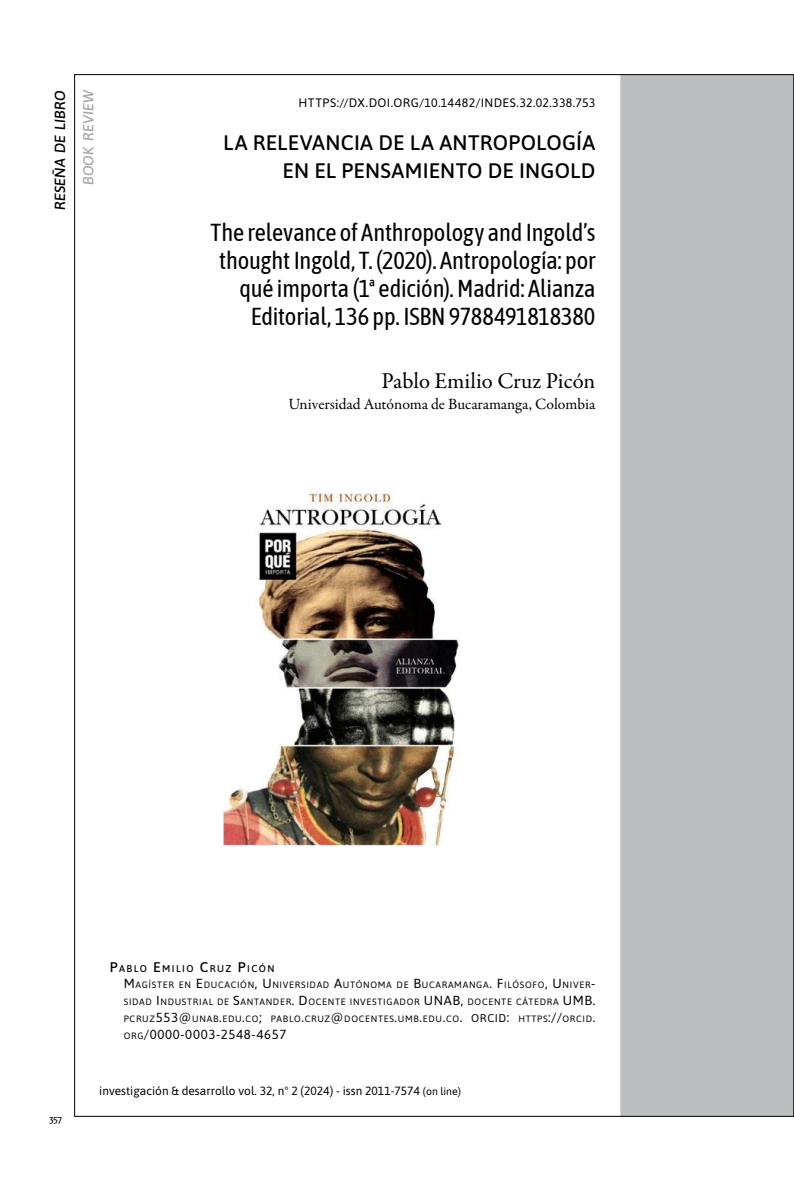
<style>
.page{position:relative;width:794px;height:1191px;background:#fff}
.page>*{position:absolute;margin:0;border:0;box-sizing:border-box;transform-origin:0 0}
.CAPITULO_US{font:24.5px/28px "Asap Condensed";letter-spacing:-.005em;color:#000;text-align:right}
.Autor{font:22.75px "Garamond Premr Pro";color:#000}
.CAPITULO_ES{font:500 21px "Asap";letter-spacing:.01em;color:#000}
.Afiliación_U{font:15.75px "Garamond Premr Pro";color:#000}
.t1{font:italic 500 14.7px "Asap";color:#000}
.t2{font:italic 500 14.7px "Asap";color:#a7a9ac}
.Info_autor_2{font:13.12px "Asap";letter-spacing:.05em;color:#000}
.t3{font:12.25px "Asap";letter-spacing:.03em;color:#000}
.t4{font:11.9px "Asap";color:#000}
.Autor_info{font:500 9.8px "Asap";letter-spacing:.145em;color:#000}
.Info_autor_2-2{font:9.1px/16.8px "Asap";letter-spacing:.07em;color:#000}
.t5{font:8.75px "Formata Regular SC";color:#000}
.s1{font-size:14px}
.s2{font-size:13.12px}
.s3{font-size:11.2px}
.s4{font-size:9.1px}
.s5{font-size:10.5px}
</style>
<div class="page">
<div style="left:620px;top:74px;width:174px;height:1042px;background:#bcbec0;border:2px solid #bcbec0"></div>
<img style="left:223px;top:492px;width:236px;height:353px">
<p class="t1" style="left:50px;top:210px;width:121px;rotate:-90deg">reseña de libro</p>
<p class="t2" style="left:78px;top:185px;width:97px;rotate:-90deg">book review</p>
<p class="t3" style="left:298px;top:95px;width:298px">HTTPS://DX.DOI.ORG/10.14482/INDES.32.02.338.753</p>
<p class="CAPITULO_ES" style="left:223px;top:128px;width:373px">LA RELEVANCIA DE LA ANTROPOLOGÍA</p>
<p class="CAPITULO_ES" style="left:282px;top:156px;width:314px">EN EL PENSAMIENTO DE INGOLD</p>
<p class="CAPITULO_US" style="left:211px;top:217px;width:386px">The relevance of Anthropology and Ingold’s thought Ingold, T. (2020). Antropología: por qué importa (1ª edición). Madrid: Alianza Editorial, 136 pp. ISBN 9788491818380</p>
<p class="Autor" style="left:381px;top:367px;width:215px">Pablo Emilio Cruz Picón</p>
<p class="Afiliación_U" style="left:288px;top:394px;width:308px">Universidad Autónoma de Bucaramanga, Colombia</p>
<p class="Autor_info" style="left:110px;top:961px;width:166px"><span class="s1">P</span>ABLO <span class="s1">E</span>MILIO <span class="s1">C</span>RUZ <span class="s1">P</span>ICÓN</p>
<p class="Info_autor_2-2" style="left:124px;top:976px;width:473px"><span class="s2">M</span>AGÍSTER EN <span class="s2">E</span> DUCACIÓN<span class="s2">, U</span> NIVERSIDAD <span class="s2">A</span>UTÓNOMA DE <span class="s2">B</span>UCARAMANGA<span class="s2">. F</span>ILÓSOFO<span class="s2">, U</span> NIVER<span class="s2">-<br></span>SIDAD <span class="s2">I</span> NDUSTRIAL DE <span class="s2">S</span>ANTANDER<span class="s2">. D</span>OCENTE INVESTIGADOR <span class="s2">UNA</span></p>
<p class="Info_autor_2-2" style="left:124px;top:993px;width:473px;text-indent:329px"><span class="s2">B,</span> DOCENTE CÁTEDRA <span class="s2">UMB.<br></span>PCRUZ<span class="s2">553@</span>UNAB<span class="s2">.</span>EDU<span class="s2">.</span>CO<span class="s2">;</span> PABLO<span class="s2">.</span>CRUZ<span class="s2">@</span>DOCENTES<span class="s2">.</span>UMB<span class="s2">.</span>EDU<span class="s2">.</span>CO<span class="s2">.</span> <span class="s3">ORCID</span></p>
<p class="Info_autor_2-2" style="left:507px;top:1010px;width:90px"><span class="s2">:</span> HTTPS<span class="s2">://</span>ORCID<span class="s2">.</span></p>
<p class="Info_autor_2" style="left:124px;top:1025px;width:164px"><span class="s4">ORG</span>/0000-0003-2548-4657</p>
<p class="t5" style="left:49px;top:1113px;width:14px">357</p>
<h3 class="t4" style="left:99px;top:1082px;width:363px">investigación &amp; desarrollo vol. 32, n° 2 (2024) - issn 2011-7574 <span class="s5">(on line)</span></h3>
</div>
